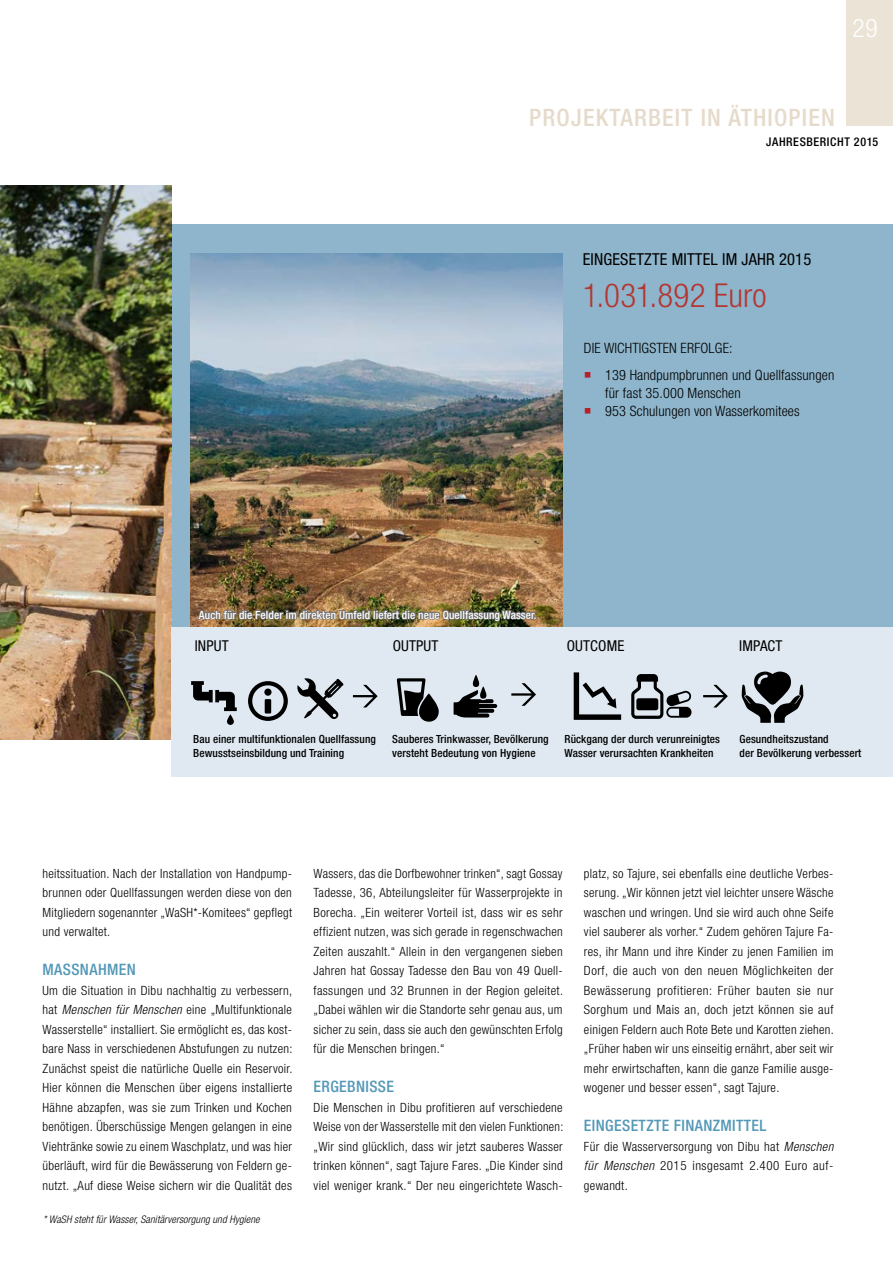
<style>
.page{position:relative;width:893px;height:1263px;background:#fff}
.page>*{position:absolute;margin:0;border:0;box-sizing:border-box;transform-origin:0 0}
.Box_Zahlen_gross{font:300 condensed 33px "Helvetica Neue LT Std";color:#b43631}
.t1{font:300 condensed 25.5px "Helvetica Neue LT Std";color:#fff}
.Kolumnentitel{font:500 condensed 24px "Helvetica Neue LT Std";letter-spacing:.05em;color:#e6dbcb}
.Box_Head{font:condensed 16.5px "Helvetica Neue LT Std";letter-spacing:.01em;color:#000}
.Sublines_sand{font:500 condensed 15.75px "Helvetica Neue LT Std";letter-spacing:.025em;color:#5398b7}
.Box_Head-2{font:condensed 15px "Helvetica Neue LT Std";letter-spacing:.01em;color:#000}
.Box_Head-3{font:300 condensed 14.25px/18px "Helvetica Neue LT Std";letter-spacing:.01em;color:#000}
.fließ__block{font:300 condensed 12.75px/19.5px "Helvetica Neue LT Std";letter-spacing:.025em;color:#000;text-align:justify}
.t2{font:500 condensed 12px "Helvetica Neue LT Std";letter-spacing:.05em;color:#000}
.Legende_Wirkungskett{font:500 condensed 11.25px/13.5px "Helvetica Neue LT Std";letter-spacing:.01em;color:#000}
.BU_weiss{font:500 condensed 11.25px "Helvetica Neue LT Std";letter-spacing:.01em;color:#fff}
.BU{font:italic 300 condensed 10.5px "Helvetica Neue LT Std";letter-spacing:.01em;color:#000}
.s1{font-style:italic}
</style>
<div class="page">
<div style="left:846px;top:0;width:47px;height:126px;background:#ebe3d5"></div>
<div style="left:0;top:225px;width:893px;height:515px;background:#8eb5cb"></div>
<img style="left:0;top:186px;width:171px;height:554px">
<img style="left:190px;top:253px;width:373px;height:374px">
<img style="left:197px;top:595px;width:340px;height:32px">
<div style="left:171px;top:627px;width:722px;height:149px;background:#e0e9f1"></div>
<svg style="left:191px;top:681px;width:46px;height:44px"></svg>
<svg style="left:454px;top:675px;width:43px;height:42px"></svg>
<svg style="left:397px;top:678px;width:42px;height:44px"></svg>
<svg style="left:248px;top:681px;width:40px;height:40px"></svg>
<div style="left:265px;top:699px;width:6px;height:14px;background:#000"></div>
<div style="left:264px;top:688px;width:8px;height:8px;background:#000;border-radius:50%"></div>
<svg style="left:574px;top:672px;width:47px;height:48px"></svg>
<svg style="left:631px;top:674px;width:60px;height:45px"></svg>
<svg style="left:742px;top:671px;width:61px;height:52px"></svg>
<svg style="left:353px;top:685px;width:25px;height:22px"></svg>
<svg style="left:511px;top:683px;width:25px;height:23px"></svg>
<svg style="left:703px;top:685px;width:25px;height:22px"></svg>
<svg style="left:297px;top:678px;width:47px;height:41px"></svg>
<h2 class="t1" style="left:853px;top:14px;width:27px">29</h2>
<p class="Kolumnentitel" style="left:529px;top:103px;width:307px">PROJEKTARBEIT IN ÄTHIOPIEN</p>
<p class="t2" style="left:766px;top:135px;width:113px">JAHRESBERICHT 2015</p>
<p class="Box_Head" style="left:583px;top:249px;width:230px">EINGESETZTE MITTEL IM JAHR 2015</p>
<p class="Box_Zahlen_gross" style="left:583px;top:276px;width:185px">1.031.892 Euro</p>
<p class="Box_Head-3" style="left:584px;top:339px;width:150px">DIE WICHTIGSTEN ERFOLGE:</p>
<p class="Box_Head-3" style="left:605px;top:366px;width:231px">139 Handpumpbrunnen und Quellfassungen für fast 35.000 Menschen</p>
<p class="Box_Head-3" style="left:605px;top:402px;width:196px">953 Schulungen von Wasserkomitees</p>
<p class="BU_weiss" style="left:199px;top:608px;width:339px">Auch für die Felder im direkten Umfeld liefert die neue Quellfassung Wasser.</p>
<p class="Box_Head-2" style="left:195px;top:636px;width:35px">INPUT</p>
<p class="Box_Head-2" style="left:393px;top:636px;width:47px">OUTPUT</p>
<p class="Box_Head-2" style="left:567px;top:636px;width:59px">OUTCOME</p>
<p class="Box_Head-2" style="left:739px;top:636px;width:45px">IMPACT</p>
<p class="Legende_Wirkungskett" style="left:193px;top:732px;width:184px">Bau einer multifunktionalen Quellfassung<br>Bewusstseinsbildung und Training</p>
<p class="Legende_Wirkungskett" style="left:392px;top:732px;width:158px">Sauberes Trinkwasser, Bevölkerung versteht Bedeutung von Hygiene</p>
<p class="Legende_Wirkungskett" style="left:565px;top:732px;width:157px">Rückgang der durch verunreinigtes<br>Wasser verursachten Krankheiten</p>
<p class="Legende_Wirkungskett" style="left:739px;top:732px;width:123px">Gesundheitszustand<br>der Bevölkerung verbessert</p>
<p class="fließ__block" style="left:43px;top:863px;width:251px">heitssituation. Nach der Installation von Handpump&shy;brunnen oder Quellfassungen werden diese von den Mitgliedern sogenannter „WaSH*-Komitees“ gepflegt und verwaltet.</p>
<p class="Sublines_sand" style="left:43px;top:960px;width:95px">MASSNAHMEN</p>
<p class="fließ__block" style="left:43px;top:980px;width:251px">Um die Situation in Dibu nachhaltig zu verbessern, hat <span class="s1">Menschen für Menschen</span> eine „Multifunktionale Wasserstelle“ installiert. Sie ermöglicht es, das kost&shy;bare Nass in verschiedenen Abstufungen zu nutzen:<br>Zunächst speist die natürliche Quelle ein Reservoir.<br>Hier können die Menschen über eigens installierte Hähne abzapfen, was sie zum Trinken und Kochen benötigen. Überschüssige Mengen gelangen in eine Viehtränke sowie zu einem Waschplatz, und was hier überläuft, wird für die Bewässerung von Feldern ge&shy;nutzt. „Auf diese Weise sichern wir die Qualität des</p>
<p class="BU" style="left:43px;top:1213px;width:218px">* WaSH steht für Wasser, Sanitärversorgung und Hygiene</p>
<p class="fließ__block" style="left:314px;top:863px;width:251px">Wassers, das die Dorfbewohner trinken“, sagt Gossay Tadesse, 36, Abteilungsleiter für Wasserprojekte in Borecha. „Ein weiterer Vorteil ist, dass wir es sehr effizient nutzen, was sich gerade in regenschwachen Zeiten auszahlt.“ Allein in den vergangenen sieben Jahren hat Gossay Tadesse den Bau von 49 Quell&shy;fassungen und 32 Brunnen in der Region geleitet. „Dabei wählen wir die Standorte sehr genau aus, um sicher zu sein, dass sie auch den gewünschten Erfolg für die Menschen bringen.“</p>
<p class="Sublines_sand" style="left:314px;top:1077px;width:82px">ERGEBNISSE</p>
<p class="fließ__block" style="left:314px;top:1097px;width:251px">Die Menschen in Dibu profitieren auf verschiedene Weise von der Wasserstelle mit den vielen Funktionen: „Wir sind glücklich, dass wir jetzt sauberes Wasser trinken können“, sagt Tajure Fares. „Die Kinder sind viel weniger krank.“ Der neu eingerichtete Wasch-</p>
<p class="fließ__block" style="left:584px;top:863px;width:251px">platz, so Tajure, sei ebenfalls eine deutliche Verbes&shy;serung. „Wir können jetzt viel leichter unsere Wäsche waschen und wringen. Und sie wird auch ohne Seife viel sauberer als vorher.“ Zudem gehören Tajure Fa&shy;res, ihr Mann und ihre Kinder zu jenen Familien im Dorf, die auch von den neuen Möglichkeiten der Bewässerung profitieren: Früher bauten sie nur Sorghum und Mais an, doch jetzt können sie auf einigen Feldern auch Rote Bete und Karotten ziehen. „Früher haben wir uns einseitig ernährt, aber seit wir mehr erwirtschaften, kann die ganze Familie ausge&shy;wogener und besser essen“, sagt Tajure.</p>
<p class="Sublines_sand" style="left:584px;top:1116px;width:184px">EINGESETZTE FINANZMITTEL</p>
<p class="fließ__block" style="left:584px;top:1136px;width:251px">Für die Wasserversorgung von Dibu hat <span class="s1">Menschen für Menschen</span> 2015 insgesamt 2.400 Euro auf&shy;gewandt.</p>
</div>
